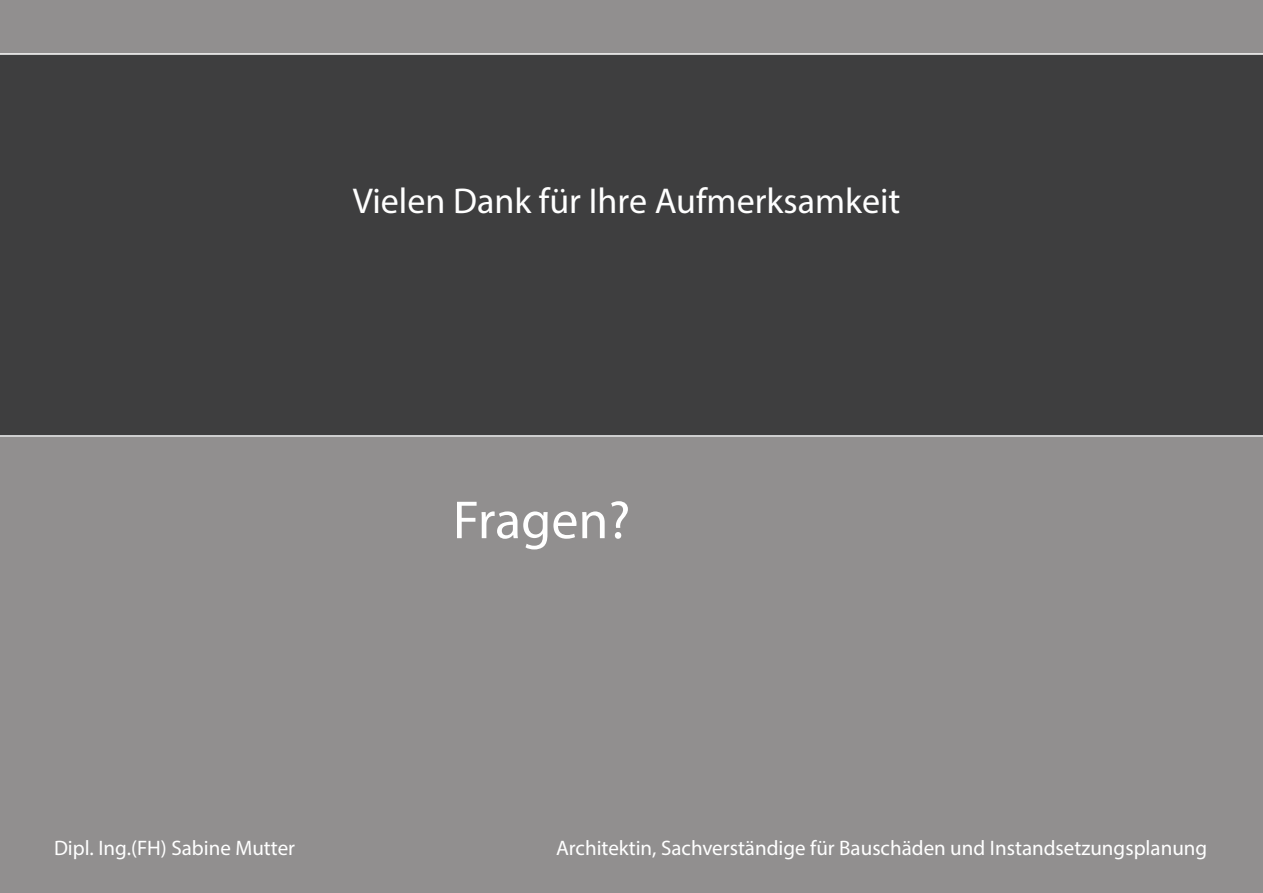
<style>
.page{position:relative;width:1263px;height:893px;background:#918f8f}
.page>*{position:absolute;margin:0;border:0;box-sizing:border-box;transform-origin:0 0}
.t1{font:54px "Myriad Pro";color:#fff}
.t2{font:36px "Myriad Pro";color:#fff}
.t3{font:21px "Myriad Pro";color:#fff}
</style>
<div class="page">
<div style="left:0;top:53px;width:1263px;height:384px;background:#3e3e3f"></div>
<p class="t2" style="left:353px;top:179px;width:549px">Vielen Dank für Ihre Aufmerksamkeit</p>
<p class="t1" style="left:453px;top:487px;width:179px">Fragen?</p>
<p class="t3" style="left:54px;top:835px;width:243px">Dipl. Ing.(FH) Sabine Mutter</p>
<p class="t3" style="left:556px;top:835px;width:653px">Architektin, Sachverständige für Bauschäden und Instandsetzungsplanung</p>
</div>
